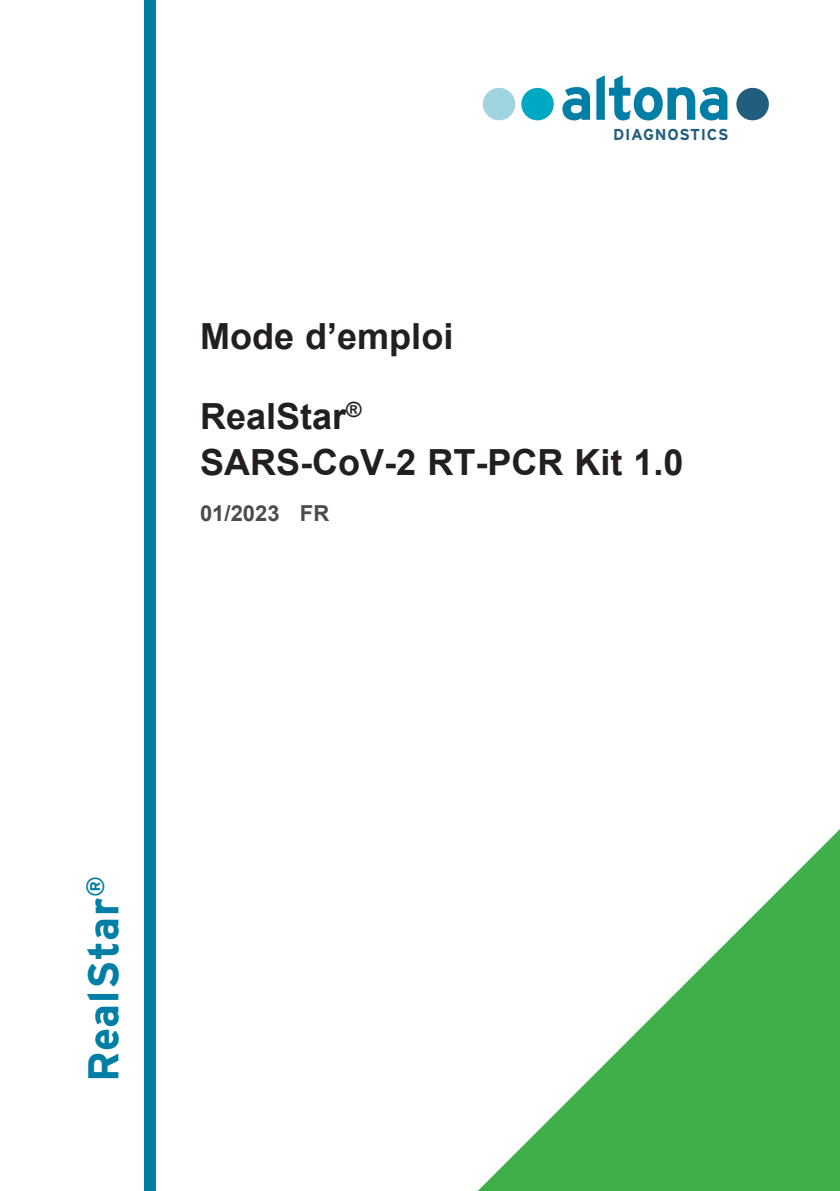
<style>
.page{position:relative;width:840px;height:1191px;background:#fff}
.page>*{position:absolute;margin:0;border:0;box-sizing:border-box;transform-origin:0 0}
.t1{font:700 61px "Interstate";letter-spacing:-.03em;color:#007ea5}
.t2{font:700 43px "Interstate";letter-spacing:.015em;color:#007ea5}
.Coverpage_kitname{font:700 36px "Arial";color:#231f20}
.Coverpage_handbook_n{font:700 36px "Arial";color:#231f20}
.Coverpage_productlin{font:700 36px "Arial";color:#231f20}
.Coverpage_version_in{font:700 22px "Arial";color:#4b4c4d}
.t3{font:700 15.8px "Interstate";letter-spacing:.04em;color:#215d7c}
</style>
<div class="page">
<div style="left:144px;top:0;width:11px;height:1191px;background:#007ea5"></div>
<div style="left:482px;top:88px;width:33px;height:32px;background:#a0d4e1;border-radius:50%"></div>
<div style="left:521px;top:88px;width:32px;height:32px;background:#00a9c3;border-radius:50%"></div>
<div style="left:736px;top:88px;width:32px;height:32px;background:#215d7c;border-radius:50%"></div>
<svg style="left:478px;top:830px;width:361px;height:361px"></svg>
<p class="Coverpage_handbook_n" style="left:200px;top:311px;width:255px">Mode d’emploi</p>
<h1 class="t1" style="left:559px;top:61px;width:173px">altona</h1>
<p class="t3" style="left:612px;top:125px;width:117px">DIAGNOSTICS</p>
<p class="Coverpage_productlin" style="left:200px;top:391px;width:163px">RealStar<sup>®</sup></p>
<p class="Coverpage_kitname" style="left:200px;top:437px;width:485px">SARS-CoV-2 RT-PCR Kit 1.0</p>
<p class="Coverpage_version_in" style="left:200px;top:497px;width:131px">01/2023 FR</p>
<p class="t2" style="left:77px;top:1081px;width:207px;rotate:-90deg">RealStar<sup>®</sup></p>
</div>
